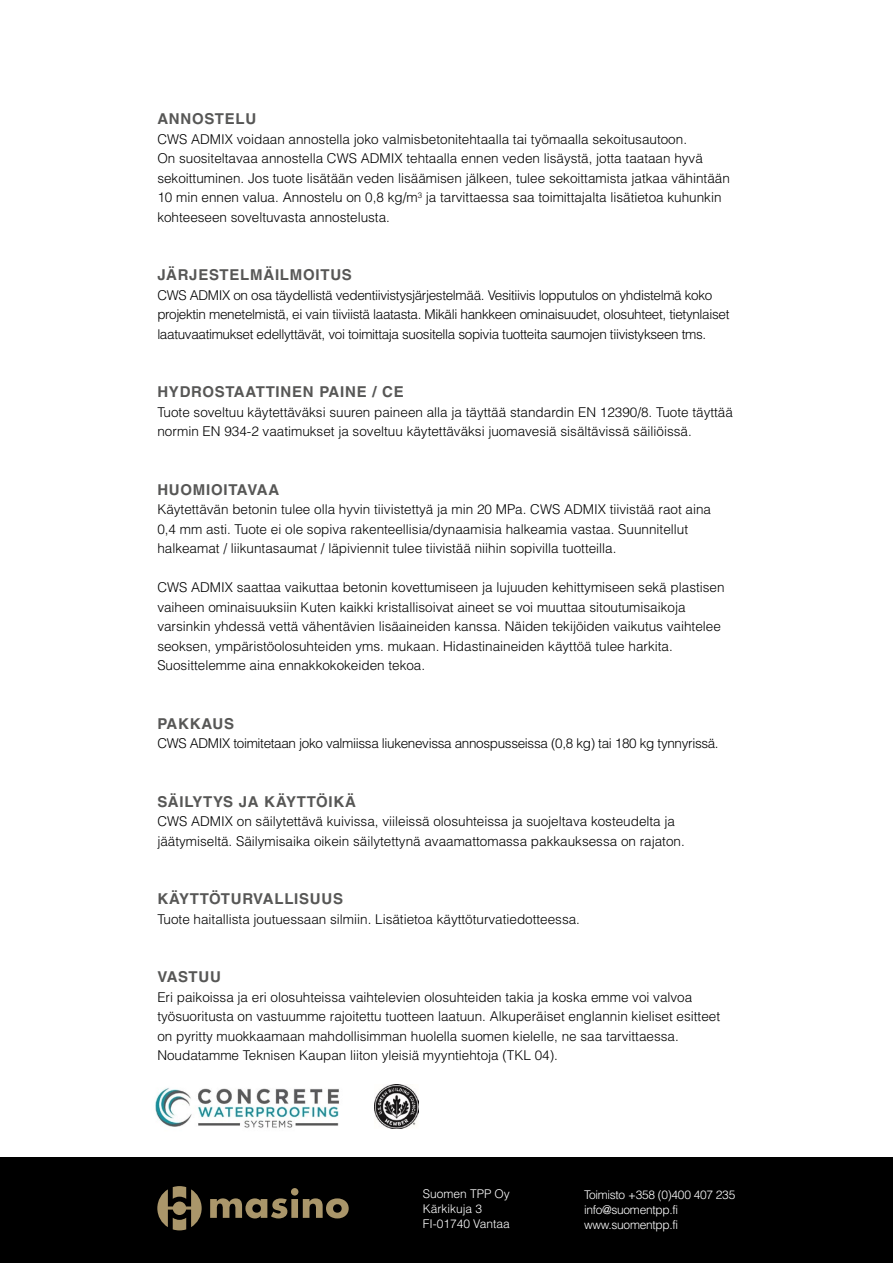
<style>
.page{position:relative;width:893px;height:1263px;background:#fff}
.page>*{position:absolute;margin:0;border:0;box-sizing:border-box;transform-origin:0 0}
.t1{font:700 15px "Helvetica LT Std";letter-spacing:.05em;color:#575756}
.t2{font:300 13.5px/19.5px "Helvetica LT Std";color:#000}
.t3{font:300 13.5px/19.5px "Helvetica LT Std";letter-spacing:-.025em;color:#000}
.t4{font:300 12px/15px "Helvetica LT Std";letter-spacing:-.025em;color:#fff}
.t5{font:300 12px/15px "Helvetica LT Std";color:#fff}
</style>
<div class="page">
<div style="left:0;top:1158px;width:893px;height:105px;background:#000"></div>
<svg style="left:210px;top:1188px;width:139px;height:30px"></svg>
<svg style="left:157px;top:1186px;width:45px;height:44px"></svg>
<img style="left:155px;top:1088px;width:184px;height:40px">
<img style="left:374px;top:1084px;width:45px;height:45px">
<p class="t1" style="left:157px;top:110px;width:101px">ANNOSTELU</p>
<p class="t2" style="left:157px;top:129px;width:574px">CWS ADMIX voidaan annostella joko valmisbetonitehtaalla tai työmaalla sekoitusautoon.<br>On suositeltavaa annostella CWS ADMIX tehtaalla ennen veden lisäystä, jotta taataan hyvä sekoittuminen. Jos tuote lisätään veden lisäämisen jälkeen, tulee sekoittamista jatkaa vähintään 10 min ennen valua. Annostelu on 0,8 kg/m<sup>3</sup> ja tarvittaessa saa toimittajalta lisätietoa kuhunkin kohteeseen soveltuvasta annostelusta.</p>
<p class="t1" style="left:157px;top:266px;width:196px">JÄRJESTELMÄILMOITUS</p>
<p class="t3" style="left:157px;top:285px;width:574px">CWS ADMIX on osa täydellistä vedentiivistysjärjestelmää. Vesitiivis lopputulos on yhdistelmä koko projektin menetelmistä, ei vain tiiviistä laatasta. Mikäli hankkeen ominaisuudet, olosuhteet, tietynlaiset laatuvaatimukset edellyttävät, voi toimittaja suositella sopivia tuotteita saumojen tiivistykseen tms.</p>
<p class="t1" style="left:157px;top:383px;width:248px">HYDROSTAATTINEN PAINE / CE</p>
<p class="t2" style="left:157px;top:402px;width:577px">Tuote soveltuu käytettäväksi suuren paineen alla ja täyttää standardin EN 12390/8. Tuote täyttää normin EN 934-2 vaatimukset ja soveltuu käytettäväksi juomavesiä sisältävissä säiliöissä.</p>
<p class="t1" style="left:157px;top:480px;width:123px">HUOMIOITAVAA</p>
<p class="t2" style="left:157px;top:499px;width:555px">Käytettävän betonin tulee olla hyvin tiivistettyä ja min 20 MPa. CWS ADMIX tiivistää raot aina<br>0,4 mm asti. Tuote ei ole sopiva rakenteellisia/dynaamisia halkeamia vastaa. Suunnitellut halkeamat / liikuntasaumat / läpiviennit tulee tiivistää niihin sopivilla tuotteilla.</p>
<p class="t2" style="left:157px;top:577px;width:569px">CWS ADMIX saattaa vaikuttaa betonin kovettumiseen ja lujuuden kehittymiseen sekä plastisen vaiheen ominaisuuksiin Kuten kaikki kristallisoivat aineet se voi muuttaa sitoutumisaikoja varsinkin yhdessä vettä vähentävien lisäaineiden kanssa. Näiden tekijöiden vaikutus vaihtelee seoksen, ympäristöolosuhteiden yms. mukaan. Hidastinaineiden käyttöä tulee harkita.<br>Suosittelemme aina ennakkokokeiden tekoa.</p>
<p class="t1" style="left:157px;top:714px;width:78px">PAKKAUS</p>
<p class="t3" style="left:157px;top:733px;width:563px">CWS ADMIX toimitetaan joko valmiissa liukenevissa annospusseissa (0,8 kg) tai 180 kg tynnyrissä.</p>
<p class="t1" style="left:157px;top:792px;width:200px">SÄILYTYS JA KÄYTTÖIKÄ</p>
<p class="t2" style="left:157px;top:811px;width:529px">CWS ADMIX on säilytettävä kuivissa, viileissä olosuhteissa ja suojeltava kosteudelta ja jäätymiseltä. Säilymisaika oikein säilytettynä avaamattomassa pakkauksessa on rajaton.</p>
<p class="t1" style="left:157px;top:890px;width:187px">KÄYTTÖTURVALLISUUS</p>
<p class="t2" style="left:157px;top:909px;width:424px">Tuote haitallista joutuessaan silmiin. Lisätietoa käyttöturvatiedotteessa.</p>
<p class="t1" style="left:157px;top:968px;width:65px">VASTUU</p>
<p class="t2" style="left:157px;top:987px;width:564px">Eri paikoissa ja eri olosuhteissa vaihtelevien olosuhteiden takia ja koska emme voi valvoa työsuoritusta on vastuumme rajoitettu tuotteen laatuun. Alkuperäiset englannin kieliset esitteet on pyritty muokkaamaan mahdollisimman huolella suomen kielelle, ne saa tarvittaessa.<br>Noudatamme Teknisen Kaupan liiton yleisiä myyntiehtoja (TKL 04).</p>
<p class="t5" style="left:423px;top:1186px;width:89px">Suomen TPP Oy<br>Kärkikuja 3<br>FI-01740 Vantaa</p>
<p class="t4" style="left:584px;top:1187px;width:153px">Toimisto +358 (0)400 407 235 info@suomentpp.fi www.suomentpp.fi</p>
</div>
